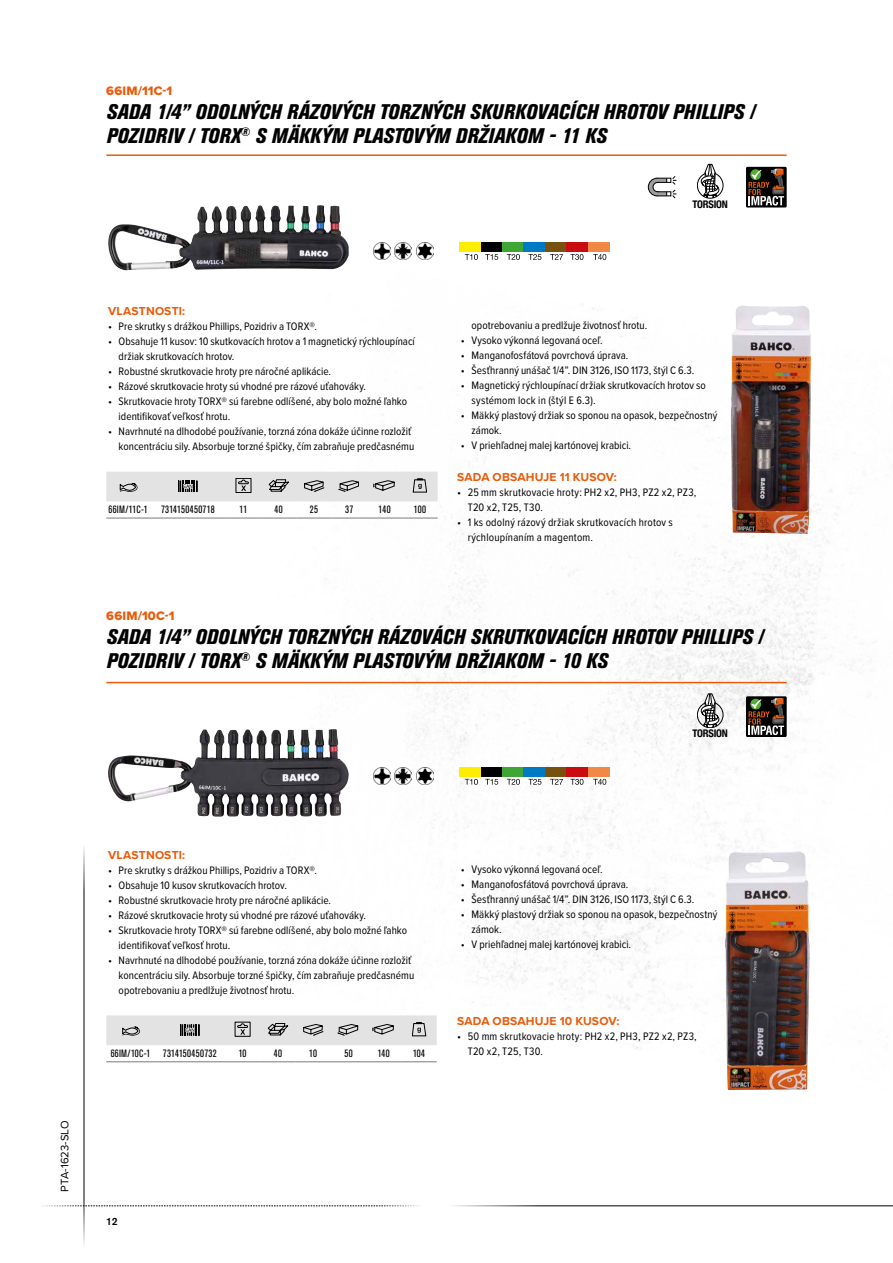
<style>
.page{position:relative;width:893px;height:1263px;background:#fff}
.page>*{position:absolute;margin:0;border:0;box-sizing:border-box;transform-origin:0 0}
.t1{font:italic 800 condensed 21px/24px "Akzidenz Grotesk Pro";letter-spacing:.005em;color:#000}
.t2{font:12.75px "Proxima Nova Extrabld";letter-spacing:.015em;color:#ea5b0b}
.t3{font:700 12px "Proxima Nova";letter-spacing:.015em;color:#ea5b0b}
.t4{font:11.25px/15px "Proxima Nova Cond";color:#000}
.t5{font:11.25px/15px "Proxima Nova Cond";letter-spacing:.02em;color:#000}
.t6{font:11.25px "Proxima Nova";color:#000}
.t7{font:condensed 10.5px "Akzidenz Grotesk Pro";letter-spacing:.025em;color:#000}
.t8{font:700 condensed 10.5px "Helvetica Neue";letter-spacing:-.02em;color:#000}
.t9{font:500 10.5px "Akzidenz Grotesk Pro";color:#000}
</style>
<div class="page">
<img style="left:180px;top:163px;width:713px;height:1044px">
<svg style="left:41px;top:1205px;width:381px;height:1px"></svg>
<hr style="left:449px;top:1205px;width:444px;height:1px;background:#000">
<hr style="left:84px;top:844px;width:1px;height:402px;background:#000">
<div style="left:746px;top:167px;width:41px;height:40px;background:#000"></div>
<svg style="left:748px;top:169px;width:36px;height:37px"></svg>
<div style="left:746px;top:696px;width:41px;height:41px;background:#000"></div>
<svg style="left:748px;top:698px;width:36px;height:37px"></svg>
<svg style="left:697px;top:164px;width:26px;height:34px"></svg>
<svg style="left:697px;top:693px;width:26px;height:35px"></svg>
<hr style="left:106px;top:154px;width:681px;height:2px;background:#ea5b0b">
<hr style="left:106px;top:682px;width:681px;height:1px;background:#ea5b0b">
<img style="left:373px;top:242px;width:17px;height:17px">
<img style="left:394px;top:242px;width:17px;height:17px">
<img style="left:417px;top:242px;width:17px;height:17px">
<img style="left:373px;top:767px;width:17px;height:17px">
<img style="left:394px;top:767px;width:17px;height:17px">
<img style="left:417px;top:767px;width:17px;height:17px">
<hr style="left:106px;top:518px;width:44px;height:1px;background:#7c7b7b">
<hr style="left:150px;top:518px;width:76px;height:1px;background:#7c7b7b">
<hr style="left:226px;top:518px;width:35px;height:1px;background:#7c7b7b">
<hr style="left:261px;top:518px;width:35px;height:1px;background:#7c7b7b">
<hr style="left:296px;top:518px;width:36px;height:1px;background:#7c7b7b">
<hr style="left:332px;top:518px;width:35px;height:1px;background:#7c7b7b">
<hr style="left:367px;top:518px;width:35px;height:1px;background:#7c7b7b">
<hr style="left:402px;top:518px;width:36px;height:1px;background:#7c7b7b">
<svg style="left:106px;top:472px;width:332px;height:29px"></svg>
<hr style="left:106px;top:1061px;width:49px;height:1px;background:#7c7b7b">
<hr style="left:155px;top:1061px;width:70px;height:1px;background:#7c7b7b">
<hr style="left:225px;top:1061px;width:35px;height:1px;background:#7c7b7b">
<hr style="left:260px;top:1061px;width:36px;height:1px;background:#7c7b7b">
<hr style="left:296px;top:1061px;width:35px;height:1px;background:#7c7b7b">
<hr style="left:331px;top:1061px;width:35px;height:1px;background:#7c7b7b">
<hr style="left:366px;top:1061px;width:35px;height:1px;background:#7c7b7b">
<hr style="left:401px;top:1061px;width:36px;height:1px;background:#7c7b7b">
<svg style="left:106px;top:1015px;width:331px;height:30px"></svg>
<img style="left:269px;top:205px;width:50px;height:27px">
<img style="left:265px;top:729px;width:65px;height:29px">
<div style="left:459px;top:242px;width:22px;height:10px;background:#ffed00"></div>
<div style="left:481px;top:242px;width:21px;height:10px;background:#000"></div>
<div style="left:502px;top:242px;width:22px;height:10px;background:#3fa535"></div>
<div style="left:524px;top:242px;width:21px;height:10px;background:#007ac3"></div>
<div style="left:545px;top:242px;width:22px;height:10px;background:#79510e"></div>
<div style="left:566px;top:242px;width:22px;height:10px;background:#c90c0f"></div>
<div style="left:588px;top:242px;width:21px;height:10px;background:#f18848"></div>
<svg style="left:465px;top:254px;width:141px;height:6px"></svg>
<div style="left:459px;top:767px;width:22px;height:10px;background:#ffed00"></div>
<div style="left:481px;top:767px;width:21px;height:10px;background:#000"></div>
<div style="left:502px;top:767px;width:22px;height:10px;background:#3fa535"></div>
<div style="left:524px;top:767px;width:21px;height:10px;background:#007ac3"></div>
<div style="left:545px;top:767px;width:22px;height:10px;background:#79510e"></div>
<div style="left:566px;top:767px;width:22px;height:10px;background:#c90c0f"></div>
<div style="left:588px;top:767px;width:21px;height:10px;background:#f18848"></div>
<svg style="left:465px;top:779px;width:141px;height:6px"></svg>
<img style="left:731px;top:305px;width:80px;height:229px">
<img style="left:725px;top:851px;width:85px;height:239px">
<svg style="left:648px;top:175px;width:29px;height:24px"></svg>
<p class="t2" style="left:106px;top:81px;width:67px">66IM/11C-1</p>
<h1 class="t1" style="left:106px;top:99px;width:651px">SADA 1/4” ODOLNÝCH RÁZOVÝCH TORZNÝCH SKURKOVACÍCH HROTOV PHILLIPS /<br>POZIDRIV / TORX<sup>®</sup> S MÄKKÝM PLASTOVÝM DRŽIAKOM - 11 KS</h1>
<p class="t8" style="left:692px;top:195px;width:37px">TORSION</p>
<p class="t3" style="left:108px;top:302px;width:79px">VLASTNOSTI:</p>
<p class="t4" style="left:108px;top:318px;width:211px">• Pre skrutky s drážkou Phillips, Pozidriv a TORX®.</p>
<p class="t4" style="left:119px;top:333px;width:298px;text-indent:-11px">• Obsahuje 11 kusov: 10 skutkovacích hrotov a 1 magnetický rýchloupínací držiak skrutkovacích hrotov.</p>
<p class="t4" style="left:108px;top:363px;width:225px">• Robustné skrutkovacie hroty pre náročné aplikácie.</p>
<p class="t4" style="left:108px;top:378px;width:260px">• Rázové skrutkovacie hroty sú vhodné pre rázové uťahováky.</p>
<p class="t4" style="left:119px;top:393px;width:290px;text-indent:-11px">• Skrutkovacie hroty TORX® sú farebne odlíšené, aby bolo možné ľahko identifikovať veľkosť hrotu.</p>
<p class="t4" style="left:108px;top:423px;width:308px;text-align:right">• Navrhnuté na dlhodobé používanie, torzná zóna dokáže účinne rozložiť koncentráciu sily. Absorbuje torzné špičky, čím zabraňuje predčasnému</p>
<p class="t7" style="left:109px;top:503px;width:41px">66IM/11C-1</p>
<p class="t7" style="left:161px;top:503px;width:55px">7314150450718</p>
<p class="t7" style="left:240px;top:503px;width:9px">11</p>
<p class="t7" style="left:275px;top:503px;width:10px">40</p>
<p class="t7" style="left:310px;top:503px;width:10px">25</p>
<p class="t7" style="left:345px;top:503px;width:10px">37</p>
<p class="t7" style="left:379px;top:503px;width:14px">140</p>
<p class="t7" style="left:414px;top:503px;width:14px">100</p>
<p class="t4" style="left:472px;top:318px;width:177px">opotrebovaniu a predlžuje životnosť hrotu.</p>
<p class="t4" style="left:461px;top:333px;width:143px">• Vysoko výkonná legovaná oceľ.</p>
<p class="t4" style="left:461px;top:348px;width:169px">• Manganofosfátová povrchová úprava.</p>
<p class="t4" style="left:461px;top:363px;width:235px">• Šesťhranný unášač 1/4”. DIN 3126, ISO 1173, štýl C 6.3.</p>
<p class="t4" style="left:472px;top:378px;width:236px;text-indent:-11px">• Magnetický rýchloupínací držiak skrutkovacích hrotov so systémom lock in (štýl E 6.3).</p>
<p class="t4" style="left:472px;top:408px;width:247px;text-indent:-11px">• Mäkký plastový držiak so sponou na opasok, bezpečnostný zámok.</p>
<p class="t4" style="left:461px;top:438px;width:172px">• V priehľadnej malej kartónovej krabici.</p>
<p class="t3" style="left:457px;top:468px;width:161px">SADA OBSAHUJE 11 KUSOV:</p>
<p class="t4" style="left:468px;top:484px;width:230px;text-indent:-11px">• 25 mm skrutkovacie hroty: PH2 x2, PH3, PZ2 x2, PZ3,<br>T20 x2, T25, T30.</p>
<p class="t4" style="left:468px;top:514px;width:207px;text-indent:-11px">• 1 ks odolný rázový držiak skrutkovacích hrotov s rýchloupínaním a magentom.</p>
<p class="t2" style="left:106px;top:606px;width:70px">66IM/10C-1</p>
<h1 class="t1" style="left:106px;top:624px;width:659px">SADA 1/4” ODOLNÝCH TORZNÝCH RÁZOVÁCH SKRUTKOVACÍCH HROTOV PHILLIPS /<br>POZIDRIV / TORX<sup>®</sup> S MÄKKÝM PLASTOVÝM DRŽIAKOM - 10 KS</h1>
<p class="t8" style="left:692px;top:724px;width:37px">TORSION</p>
<p class="t6" style="left:56px;top:1191px;width:72px;rotate:-90deg">PTA-1623-SLO</p>
<p class="t3" style="left:108px;top:846px;width:79px">VLASTNOSTI:</p>
<p class="t4" style="left:108px;top:862px;width:211px">• Pre skrutky s drážkou Phillips, Pozidriv a TORX®.</p>
<p class="t4" style="left:108px;top:877px;width:180px">• Obsahuje 10 kusov skrutkovacích hrotov.</p>
<p class="t4" style="left:108px;top:892px;width:225px">• Robustné skrutkovacie hroty pre náročné aplikácie.</p>
<p class="t4" style="left:108px;top:907px;width:260px">• Rázové skrutkovacie hroty sú vhodné pre rázové uťahováky.</p>
<p class="t4" style="left:119px;top:922px;width:290px;text-indent:-11px">• Skrutkovacie hroty TORX® sú farebne odlíšené, aby bolo možné ľahko identifikovať veľkosť hrotu.</p>
<p class="t4" style="left:119px;top:952px;width:297px;text-indent:-11px">• Navrhnuté na dlhodobé používanie, torzná zóna dokáže účinne rozložiť koncentráciu sily. Absorbuje torzné špičky, čím zabraňuje predčasnému opotrebovaniu a predlžuje životnosť hrotu.</p>
<p class="t7" style="left:111px;top:1046px;width:108px">66IM/10C-1 7314150450732</p>
<p class="t7" style="left:239px;top:1046px;width:9px">10</p>
<p class="t7" style="left:274px;top:1046px;width:10px">40</p>
<p class="t7" style="left:309px;top:1046px;width:9px">10</p>
<p class="t7" style="left:344px;top:1046px;width:10px">50</p>
<p class="t7" style="left:378px;top:1046px;width:14px">140</p>
<p class="t7" style="left:413px;top:1046px;width:14px">104</p>
<p class="t4" style="left:461px;top:862px;width:143px">• Vysoko výkonná legovaná oceľ.</p>
<p class="t4" style="left:461px;top:877px;width:169px">• Manganofosfátová povrchová úprava.</p>
<p class="t4" style="left:461px;top:892px;width:235px">• Šesťhranný unášač 1/4”. DIN 3126, ISO 1173, štýl C 6.3.</p>
<p class="t4" style="left:472px;top:907px;width:247px;text-indent:-11px">• Mäkký plastový držiak so sponou na opasok, bezpečnostný zámok.</p>
<p class="t4" style="left:461px;top:937px;width:172px">• V priehľadnej malej kartónovej krabici.</p>
<p class="t3" style="left:457px;top:1012px;width:164px">SADA OBSAHUJE 10 KUSOV:</p>
<p class="t5" style="left:468px;top:1028px;width:231px;text-indent:-11px">• 50 mm skrutkovacie hroty: PH2 x2, PH3, PZ2 x2, PZ3,<br>T20 x2, T25, T30.</p>
<p class="t9" style="left:106px;top:1214px;width:13px">12</p>
</div>
